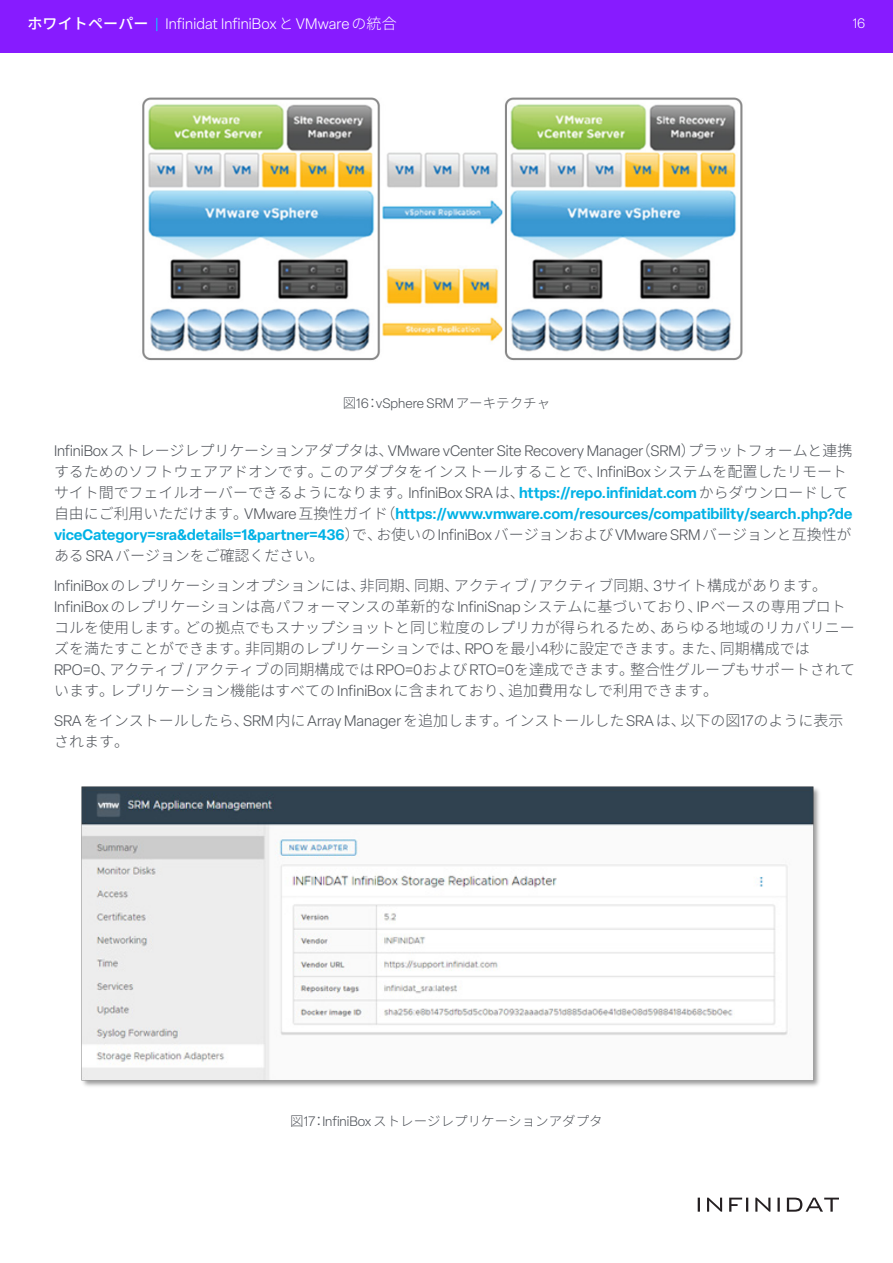
<style>
.page{position:relative;width:893px;height:1263px;background:#fff}
.page>*{position:absolute;margin:0;border:0;box-sizing:border-box;transform-origin:0 0}
.t1{font:300 15px/21px "Noto Sans CJ Kjp";color:#4f5359}
.t2{font:300 15px "Elza";letter-spacing:.01em;color:#fff}
.t3{font:300 13.5px "Noto Sans CJ Kjp";color:#4f5359}
.t4{font:300 13.5px "Elza";color:#4f5359}
.t5{font:300 13.5px "Elza";color:#fff}
.s1{font-family:"Noto Sans CJ Kjp";font-weight:500}
.s2{color:#00d7ff}
.s3{font-family:"Noto Sans CJ Kjp"}
.s4{font-family:"Elza"}
.s5{font-family:"Elza";font-weight:600;color:#00b2e6}
</style>
<div class="page">
<div style="left:0;top:0;width:893px;height:52px;background:#871bff"></div>
<svg style="left:698px;top:1197px;width:141px;height:15px"></svg>
<img style="left:142px;top:97px;width:601px;height:264px">
<img style="left:81px;top:786px;width:738px;height:301px">
<p class="t2" style="left:27px;top:14px;width:371px"><span class="s1">ホワイトペーパー</span> <span class="s2">|</span> Infinidat InfiniBox<span class="s3">と</span>VMware<span class="s3">の統合</span></p>
<p class="t5" style="left:853px;top:15px;width:14px">16</p>
<p class="t4" style="left:343px;top:394px;width:209px"><span class="s3">図</span>16<span class="s3">：</span>vSphere SRM<span class="s3">アーキテクチャ</span></p>
<p class="t1" style="left:54px;top:440px;width:800px"><span class="s4">InfiniBox</span>ストレージレプリケーションアダプタは、<span class="s4">VMware vCenter Site Recovery Manager</span>（<span class="s4">SRM</span>）プラットフォームと連携するためのソフトウェアアドオンです。このアダプタをインストールすることで、<span class="s4">InfiniBox</span>システムを配置したリモートサイト間でフェイルオーバーできるようになります。<span class="s4">InfiniBox SRA</span>は、<span class="s5">https://repo.infinidat.com</span>からダウンロードして自由にご利用いただけます。<span class="s4">VMware</span>互換性ガイド（<span class="s5">https://www.vmware.com/resources/compatibility/search.php?de viceCategory=sra&amp;details=1&amp;partner=436</span>）で、お使いの<span class="s4">InfiniBox</span>バージョンおよび<span class="s4">VMware SRM</span>バージョンと互換性がある<span class="s4">SRA</span>バージョンをご確認ください。</p>
<p class="t1" style="left:54px;top:575px;width:803px"><span class="s4">InfiniBox</span>のレプリケーションオプションには、非同期、同期、アクティブ<span class="s4">/</span>アクティブ同期、<span class="s4">3</span>サイト構成があります。<span class="s4">InfiniBox</span>のレプリケーションは高パフォーマンスの革新的な<span class="s4">InfiniSnap</span>システムに基づいており、<span class="s4">IP</span>ベースの専用プロトコルを使用します。どの拠点でもスナップショットと同じ粒度のレプリカが得られるため、あらゆる地域のリカバリニーズを満たすことができます。非同期のレプリケーションでは、<span class="s4">RPO</span>を最小<span class="s4">4</span>秒に設定できます。また、同期構成では<span class="s4">RPO=0</span>、アクティブ<span class="s4">/</span>アクティブの同期構成では<span class="s4">RPO=0</span>および<span class="s4">RTO=0</span>を達成できます。整合性グループもサポートされています。レプリケーション機能はすべての<span class="s4">InfiniBox</span>に含まれており、追加費用なしで利用できます。</p>
<p class="t1" style="left:54px;top:710px;width:791px"><span class="s4">SRA</span>をインストールしたら、<span class="s4">SRM</span>内に<span class="s4">Array Manager</span>を追加します。インストールした<span class="s4">SRA</span>は、以下の図<span class="s4">17</span>のように表示されます。</p>
<p class="t3" style="left:290px;top:1113px;width:314px">図<span class="s4">17</span>：<span class="s4">InfiniBox</span>ストレージレプリケーションアダプタ</p>
</div>
